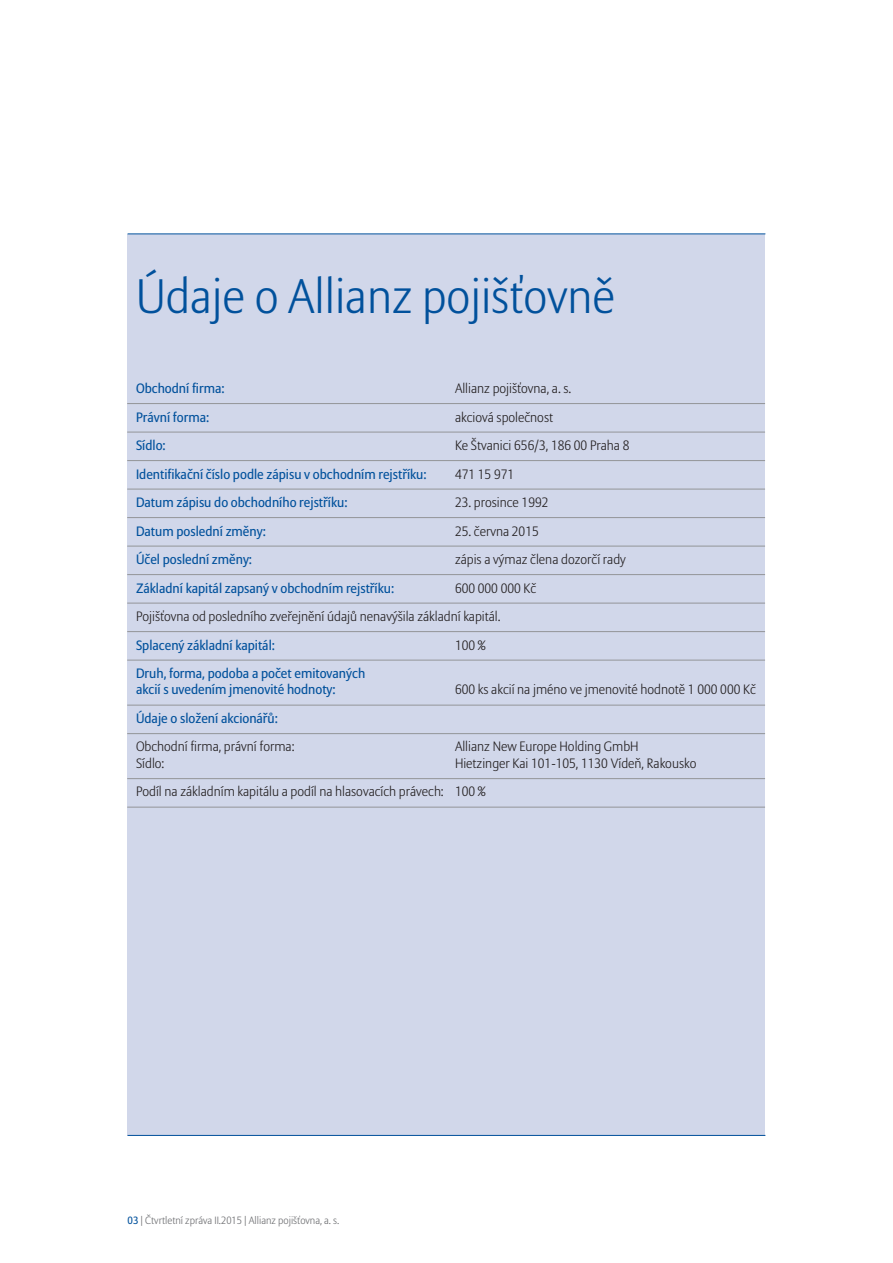
<style>
.page{position:relative;width:893px;height:1263px;background:#fff}
.page>*{position:absolute;margin:0;border:0;box-sizing:border-box;transform-origin:0 0}
.t1{font:300 48px "Allianz Sans";color:#01519c}
.t2{font:300 13.5px/28.5px "Allianz Sans";color:#231f20}
.t3{font:13.5px/16.2px "Allianz Sans";color:#01519c}
.t4{font:300 10.5px "Allianz Sans";color:#6c6d70}
.s1{font-weight:400;color:#01519c}
</style>
<div class="page">
<div style="left:128px;top:234px;width:637px;height:901px;background:#d1d7ea"></div>
<hr style="left:128px;top:233px;width:637px;height:1px;background:#01519c">
<hr style="left:128px;top:1135px;width:637px;height:1px;background:#01519c">
<hr style="left:127px;top:432px;width:638px;height:1px;background:#939598">
<hr style="left:127px;top:460px;width:638px;height:1px;background:#939598">
<hr style="left:127px;top:489px;width:638px;height:1px;background:#939598">
<hr style="left:127px;top:517px;width:638px;height:1px;background:#939598">
<hr style="left:127px;top:546px;width:638px;height:1px;background:#939598">
<hr style="left:127px;top:574px;width:638px;height:1px;background:#939598">
<hr style="left:127px;top:603px;width:638px;height:1px;background:#939598">
<hr style="left:127px;top:631px;width:638px;height:1px;background:#939598">
<hr style="left:127px;top:660px;width:638px;height:1px;background:#939598">
<hr style="left:127px;top:705px;width:638px;height:1px;background:#939598">
<hr style="left:127px;top:733px;width:638px;height:1px;background:#939598">
<hr style="left:127px;top:778px;width:638px;height:1px;background:#939598">
<hr style="left:127px;top:807px;width:638px;height:1px;background:#939598">
<hr style="left:127px;top:403px;width:638px;height:1px;background:#939598">
<h1 class="t1" style="left:136px;top:269px;width:481px">Údaje o Allianz pojišťovně</h1>
<p class="t3" style="left:136px;top:380px;width:90px">Obchodní firma:</p>
<p class="t2" style="left:455px;top:374px;width:118px">Allianz pojišťovna, a. s.</p>
<p class="t3" style="left:136px;top:409px;width:75px">Právní forma:</p>
<p class="t2" style="left:455px;top:403px;width:100px">akciová společnost</p>
<p class="t3" style="left:136px;top:437px;width:31px">Sídlo:</p>
<p class="t2" style="left:455px;top:431px;width:176px">Ke Štvanici 656/3, 186 00 Praha 8</p>
<p class="t3" style="left:136px;top:466px;width:292px">Identifikační číslo podle zápisu v obchodním rejstříku:</p>
<p class="t2" style="left:455px;top:460px;width:61px">471 15 971</p>
<p class="t3" style="left:136px;top:494px;width:213px">Datum zápisu do obchodního rejstříku:</p>
<p class="t2" style="left:455px;top:488px;width:95px">23. prosince 1992</p>
<p class="t3" style="left:136px;top:523px;width:131px">Datum poslední změny:</p>
<p class="t2" style="left:455px;top:517px;width:85px">25. června 2015</p>
<p class="t3" style="left:136px;top:551px;width:118px">Účel poslední změny:</p>
<p class="t2" style="left:455px;top:545px;width:172px">zápis a výmaz člena dozorčí rady</p>
<p class="t3" style="left:136px;top:580px;width:260px">Základní kapitál zapsaný v obchodním rejstříku:</p>
<p class="t2" style="left:136px;top:574px;width:402px;text-indent:319px">600 000 000 Kč<br>Pojišťovna od posledního zveřejnění údajů nenavýšila základní kapitál.</p>
<p class="t3" style="left:136px;top:637px;width:140px">Splacený základní kapitál:</p>
<p class="t2" style="left:455px;top:631px;width:32px">100 %</p>
<p class="t3" style="left:136px;top:665px;width:231px">Druh, forma, podoba a počet emitovaných akcií s uvedením jmenovité hodnoty:</p>
<p class="t2" style="left:455px;top:675px;width:302px">600 ks akcií na jméno ve jmenovité hodnotě 1 000 000 Kč</p>
<p class="t3" style="left:136px;top:710px;width:143px">Údaje o složení akcionářů:</p>
<p class="t2" style="left:136px;top:732px;width:160px">Obchodní firma, právní forma:</p>
<p class="t2" style="left:455px;top:732px;width:185px">Allianz New Europe Holding GmbH</p>
<p class="t2" style="left:136px;top:749px;width:30px">Sídlo:</p>
<p class="t2" style="left:136px;top:749px;width:562px;text-indent:319px">Hietzinger Kai 101-105, 1130 Vídeň, Rakousko<br>Podíl na základním kapitálu a podíl na hlasovacích právech: 100 %</p>
<p class="t4" style="left:128px;top:1214px;width:213px"><span class="s1">03</span> | Čtvrtletní zpráva II.2015 | Allianz pojišťovna, a. s.</p>
</div>
